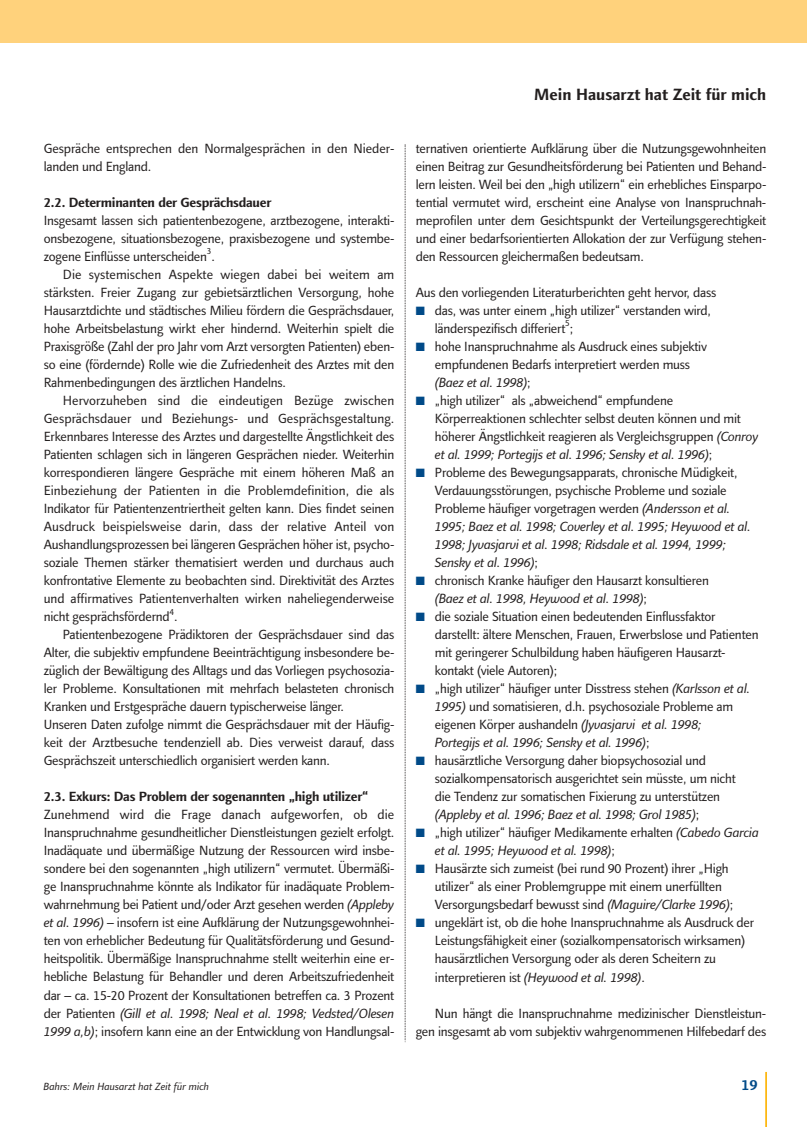
<style>
.page{position:relative;width:807px;height:1127px;background:#fff}
.page>*{position:absolute;margin:0;border:0;box-sizing:border-box;transform-origin:0 0}
.t1{font:700 16.5px "Linotype Finnegan";color:#231f1f}
.t2{font:700 15px "Linotype Finnegan";color:#004a88}
.t3{font:13.5px/18px "Linotype Finnegan";letter-spacing:-.015em;color:#231f1f}
.t4{font:700 13.5px "Linotype Finnegan";letter-spacing:-.015em;color:#231f1f}
.t5{font:italic 10.5px "Linotype Finnegan";color:#231f1f}
.t6{font:9px "Linotype Finnegan";color:#231f1f}
.s1{font-style:italic}
.s2{color:#004a88}
</style>
<div class="page">
<div style="left:0;top:0;width:807px;height:43px;background:#ffd27c"></div>
<hr style="left:765px;top:1072px;width:2px;height:54px;background:#fdb812">
<svg style="left:405px;top:145px;width:1px;height:897px"></svg>
<p class="t3" style="left:44px;top:141px;width:352px">Gespräche entsprechen den Normalgesprächen in den Nieder&shy;landen und England.</p>
<p class="t4" style="left:44px;top:197px;width:229px">2.2. Determinanten der Gesprächsdauer</p>
<p class="t3" style="left:44px;top:213px;width:352px;text-align:justify">Insgesamt lassen sich patientenbezogene, arztbezogene, interakti&shy;onsbezogene, situationsbezogene, praxisbezogene und systembe&shy;zogene Einflüsse unterscheiden .</p>
<p class="t6" style="left:207px;top:248px;width:6px">3</p>
<p class="t3" style="left:44px;top:267px;width:352px;text-align:justify;text-indent:19px">Die systemischen Aspekte wiegen dabei bei weitem am stärksten. Freier Zugang zur gebietsärztlichen Versorgung, hohe Hausarztdichte und städtisches Milieu fördern die Gesprächsdauer, hohe Arbeitsbelastung wirkt eher hindernd. Weiterhin spielt die Praxisgröße (Zahl der pro Jahr vom Arzt versorgten Patienten) eben&shy;so eine (fördernde) Rolle wie die Zufriedenheit des Arztes mit den Rahmenbedingungen des ärztlichen Handelns.</p>
<p class="t3" style="left:44px;top:393px;width:352px;text-align:justify;text-indent:19px">Hervorzuheben sind die eindeutigen Bezüge zwischen Gesprächsdauer und Beziehungs- und Gesprächsgestaltung.<br>Erkennbares Interesse des Arztes und dargestellte Ängstlichkeit des Patienten schlagen sich in längeren Gesprächen nieder. Weiterhin korrespondieren längere Gespräche mit einem höheren Maß an Einbeziehung der Patienten in die Problemdefinition, die als Indikator für Patientenzentriertheit gelten kann. Dies findet seinen Ausdruck beispielsweise darin, dass der relative Anteil von Aushandlungsprozessen bei längeren Gesprächen höher ist, psycho&shy;soziale Themen stärker thematisiert werden und durchaus auch konfrontative Elemente zu beobachten sind. Direktivität des Arztes und affirmatives Patientenverhalten wirken naheliegenderweise nicht gesprächsfördernd .</p>
<p class="t6" style="left:169px;top:608px;width:6px">4</p>
<p class="t3" style="left:44px;top:627px;width:352px;text-indent:19px">Patientenbezogene Prädiktoren der Gesprächsdauer sind das Alter, die subjektiv empfundene Beeinträchtigung insbesondere be&shy;züglich der Bewältigung des Alltags und das Vorliegen psychosozia&shy;ler Probleme. Konsultationen mit mehrfach belasteten chronisch Kranken und Erstgespräche dauern typischerweise länger.<br>Unseren Daten zufolge nimmt die Gesprächsdauer mit der Häufig&shy;keit der Arztbesuche tendenziell ab. Dies verweist darauf, dass Gesprächszeit unterschiedlich organisiert werden kann.</p>
<p class="t4" style="left:44px;top:791px;width:326px">2.3. Exkurs: Das Problem der sogenannten „high utilizer“</p>
<p class="t3" style="left:44px;top:807px;width:352px;text-align:justify">Zunehmend wird die Frage danach aufgeworfen, ob die Inanspruchnahme gesundheitlicher Dienstleistungen gezielt erfolgt.<br>Inadäquate und übermäßige Nutzung der Ressourcen wird insbe&shy;sondere bei den sogenannten „high utilizern“ vermutet. Übermäßi&shy;ge Inanspruchnahme könnte als Indikator für inadäquate Problem&shy;wahrnehmung bei Patient und/oder Arzt gesehen werden <span class="s1">(Appleby et al. 1996)</span> – insofern ist eine Aufklärung der Nutzungsgewohnhei&shy;ten von erheblicher Bedeutung für Qualitätsförderung und Gesund&shy;heitspolitik. Übermäßige Inanspruchnahme stellt weiterhin eine er&shy;hebliche Belastung für Behandler und deren Arbeitszufriedenheit dar – ca. 15-20 Prozent der Konsultationen betreffen ca. 3 Prozent der Patienten <span class="s1">(Gill et al. 1998; Neal et al. 1998; Vedsted/Olesen 1999 a,b)</span>; insofern kann eine an der Entwicklung von Handlungsal-</p>
<p class="t1" style="left:534px;top:88px;width:233px">Mein Hausarzt hat Zeit für mich</p>
<p class="t3" style="left:416px;top:141px;width:352px;text-align:justify">ternativen orientierte Aufklärung über die Nutzungsgewohnheiten einen Beitrag zur Gesundheitsförderung bei Patienten und Behand&shy;lern leisten. Weil bei den „high utilizern“ ein erhebliches Einsparpo&shy;tential vermutet wird, erscheint eine Analyse von Inanspruchnah&shy;meprofilen unter dem Gesichtspunkt der Verteilungsgerechtigkeit und einer bedarfsorientierten Allokation der zur Verfügung stehen&shy;den Ressourcen gleichermaßen bedeutsam.</p>
<p class="t3" style="left:416px;top:285px;width:302px">Aus den vorliegenden Literaturberichten geht hervor, dass</p>
<p class="t3" style="left:435px;top:303px;width:278px;text-indent:-19px"><span class="s2">■</span> das, was unter einem „high utilizer“ verstanden wird, länderspezifisch differiert ;</p>
<p class="t6" style="left:565px;top:320px;width:6px">5</p>
<p class="t3" style="left:435px;top:339px;width:274px;text-indent:-19px"><span class="s2">■</span> hohe Inanspruchnahme als Ausdruck eines subjektiv empfundenen Bedarfs interpretiert werden muss <span class="s1">(Baez et al. 1998)</span>;</p>
<p class="t3" style="left:435px;top:393px;width:325px;text-indent:-19px"><span class="s2">■</span> „high utilizer“ als „abweichend“ empfundene Körperreaktionen schlechter selbst deuten können und mit höherer Ängstlichkeit reagieren als Vergleichsgruppen <span class="s1">(Conroy et al. 1999; Portegijs et al. 1996; Sensky et al. 1996)</span>;</p>
<p class="t3" style="left:435px;top:465px;width:317px;text-indent:-19px"><span class="s2">■</span> Probleme des Bewegungsapparats, chronische Müdigkeit, Verdauungsstörungen, psychische Probleme und soziale Probleme häufiger vorgetragen werden <span class="s1">(Andersson et al.<br>1995; Baez et al. 1998; Coverley et al. 1995; Heywood et al.<br>1998; Jyvasjarvi et al. 1998; Ridsdale et al. 1994, 1999; Sensky et al. 1996)</span>;</p>
<p class="t3" style="left:435px;top:573px;width:276px;text-indent:-19px"><span class="s2">■</span> chronisch Kranke häufiger den Hausarzt konsultieren <span class="s1">(Baez et al. 1998, Heywood et al. 1998)</span>;</p>
<p class="t3" style="left:435px;top:609px;width:325px;text-indent:-19px"><span class="s2">■</span> die soziale Situation einen bedeutenden Einflussfaktor darstellt: ältere Menschen, Frauen, Erwerbslose und Patienten mit geringerer Schulbildung haben häufigeren Hausarzt&shy;kontakt (viele Autoren);</p>
<p class="t3" style="left:435px;top:681px;width:317px;text-indent:-19px"><span class="s2">■</span> „high utilizer“ häufiger unter Disstress stehen <span class="s1">(Karlsson et al.<br>1995)</span> und somatisieren, d.h. psychosoziale Probleme am eigenen Körper aushandeln <span class="s1">(Jyvasjarvi et al. 1998; Portegijs et al. 1996; Sensky et al. 1996)</span>;</p>
<p class="t3" style="left:435px;top:753px;width:302px;text-indent:-19px"><span class="s2">■</span> hausärztliche Versorgung daher biopsychosozial und sozialkompensatorisch ausgerichtet sein müsste, um nicht die Tendenz zur somatischen Fixierung zu unterstützen <span class="s1">(Appleby et al. 1996; Baez et al. 1998; Grol 1985)</span>;</p>
<p class="t3" style="left:435px;top:825px;width:326px;text-indent:-19px"><span class="s2">■</span> „high utilizer“ häufiger Medikamente erhalten <span class="s1">(Cabedo Garcia et al. 1995; Heywood et al. 1998)</span>;</p>
<p class="t3" style="left:435px;top:861px;width:300px;text-indent:-19px"><span class="s2">■</span> Hausärzte sich zumeist (bei rund 90 Prozent) ihrer „High utilizer“ als einer Problemgruppe mit einem unerfüllten<br>Versorgungsbedarf bewusst sind <span class="s1">(Maguire/Clarke 1996)</span>;</p>
<p class="t3" style="left:435px;top:915px;width:321px;text-indent:-19px"><span class="s2">■</span> ungeklärt ist, ob die hohe Inanspruchnahme als Ausdruck der Leistungsfähigkeit einer (sozialkompensatorisch wirksamen) hausärztlichen Versorgung oder als deren Scheitern zu interpretieren ist <span class="s1">(Heywood et al. 1998)</span>.</p>
<p class="t3" style="left:416px;top:1005px;width:352px;text-align:right">Nun hängt die Inanspruchnahme medizinischer Dienstleistun&shy;gen insgesamt ab vom subjektiv wahrgenommenen Hilfebedarf des</p>
<p class="t5" style="left:43px;top:1082px;width:167px">Bahrs: Mein Hausarzt hat Zeit für mich</p>
<p class="t2" style="left:741px;top:1078px;width:18px">19</p>
</div>
